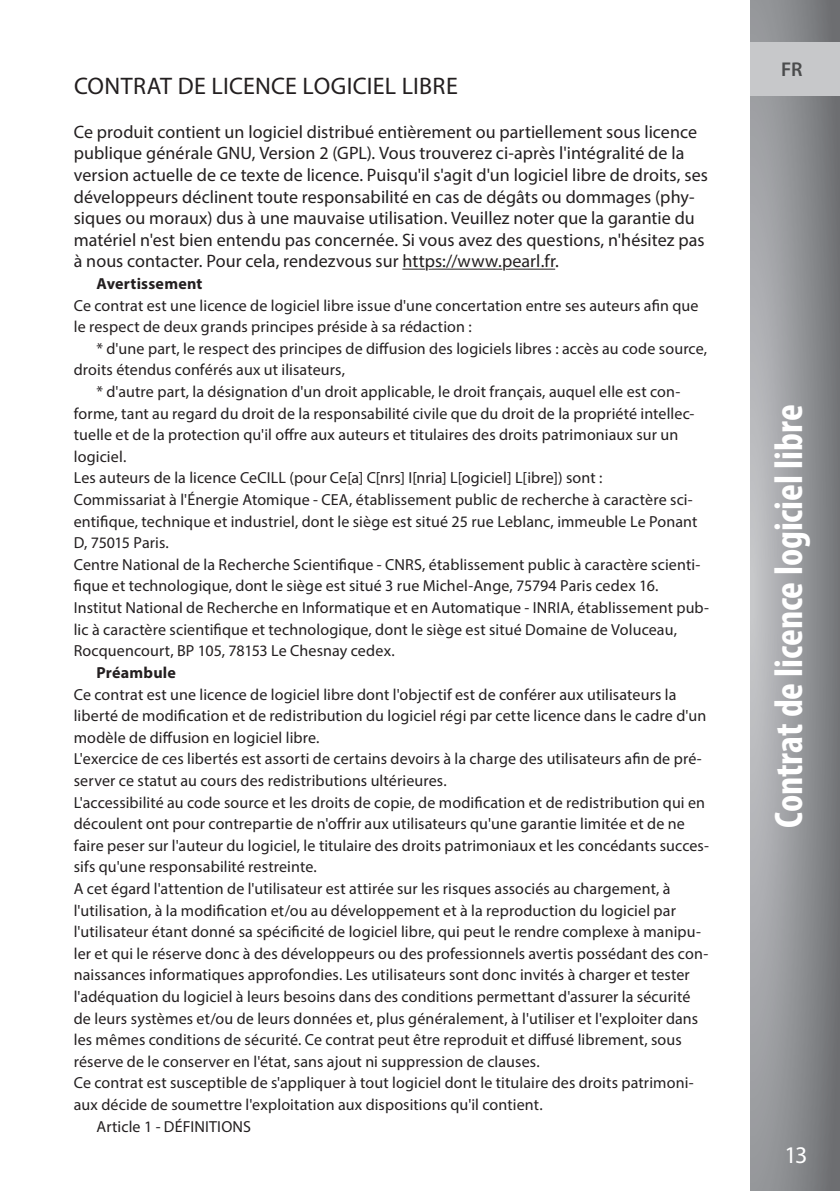
<style>
.page{position:relative;width:840px;height:1191px;background:#fff}
.page>*{position:absolute;margin:0;border:0;box-sizing:border-box;transform-origin:0 0}
.t1{font:700 condensed 40px "Myriad Pro";letter-spacing:-.005em;color:#fff}
.t2{font:24px "Myriad Pro";letter-spacing:.015em;color:#231f20}
.t3{font:24px "Myriad Pro";color:#fff}
.t4{font:600 20px "Myriad Pro";color:#4b4c4d}
.t5{font:18px/21.6px "Myriad Pro";letter-spacing:.005em;color:#231f20}
.t6{font:16px/21.6px "Myriad Pro";letter-spacing:.01em;color:#231f20}
.t7{font:700 16px "Myriad Pro";letter-spacing:.015em;color:#231f20}
.s1{color:#fff}
.s2{font-weight:700}
</style>
<div class="page">
<svg style="left:750px;top:0;width:89px;height:1191px;background:#949598"></svg>
<div style="left:750px;top:42px;width:89px;height:54px;background:#c7c8ca"></div>
<hr style="left:402px;top:269px;width:153px;height:1px;background:#231f20">
<h2 class="t2" style="left:74px;top:72px;width:385px">CONTRAT DE LICENCE LOGICIEL LIBRE</h2>
<p class="t5" style="left:74px;top:121px;width:635px">Ce <span class="s1">p</span>roduit contient un lo<span class="s1">g</span>iciel distribué entièrement ou <span class="s1">p</span>artiellement sous licence <span class="s1">p</span>ubli<span class="s1">q</span>ue <span class="s1">g</span>énérale GNU, Version 2 (GPL). Vous trouverez ci-a<span class="s1">p</span>rès l'inté<span class="s1">g</span>ralité de la version actuelle de ce texte de licence. Puis<span class="s1">q</span>u'il s'a<span class="s1">g</span>it d'un lo<span class="s1">g</span>iciel libre de droits, ses dévelo<span class="s1">pp</span>eurs déclinent toute res<span class="s1">p</span>onsabilité en cas de dé<span class="s1">g</span>âts ou domma<span class="s1">g</span>es (<span class="s1">p</span>h<span class="s1">y&shy;</span>si<span class="s1">q</span>ues ou moraux) dus à une mauvaise utilisation. Veuillez noter <span class="s1">q</span>ue la <span class="s1">g</span>arantie du matériel n'est bien entendu <span class="s1">p</span>as concernée. Si vous avez des <span class="s1">q</span>uestions, n'hésitez <span class="s1">p</span>as à nous contacter. Pour cela, rendezvous sur htt<span class="s1">p</span>s://www.<span class="s1">p</span>earl.fr.</p>
<p class="t6" style="left:74px;top:272px;width:626px;text-indent:23px"><span class="s2">Avertissement<br></span>Ce contrat est une licence de lo<span class="s1">g</span>iciel libre issue d'une concertation entre ses auteurs afin <span class="s1">q</span>ue le res<span class="s1">p</span>ect de deux <span class="s1">g</span>rands <span class="s1">p</span>rinci<span class="s1">p</span>es <span class="s1">p</span>réside à sa rédaction :</p>
<p class="t6" style="left:96px;top:337px;width:611px">* d'une <span class="s1">p</span>art, le res<span class="s1">p</span>ect des <span class="s1">p</span>rinci<span class="s1">p</span>es de diffusion des lo<span class="s1">g</span>iciels libres : accès au code source,</p>
<p class="t6" style="left:74px;top:359px;width:273px">droits étendus conférés aux ut ilisateurs,</p>
<p class="t6" style="left:96px;top:380px;width:585px">* d'autre <span class="s1">p</span>art, la dési<span class="s1">g</span>nation d'un droit a<span class="s1">pp</span>licable, le droit français, au<span class="s1">q</span>uel elle est con-</p>
<p class="t6" style="left:74px;top:402px;width:621px">forme, tant au re<span class="s1">g</span>ard du droit de la res<span class="s1">p</span>onsabilité civile <span class="s1">q</span>ue du droit de la <span class="s1">p</span>ro<span class="s1">p</span>riété intellec-</p>
<p class="t6" style="left:74px;top:424px;width:605px">tuelle et de la <span class="s1">p</span>rotection <span class="s1">q</span>u'il offre aux auteurs et titulaires des droits <span class="s1">p</span>atrimoniaux sur un</p>
<p class="t6" style="left:74px;top:445px;width:54px">lo<span class="s1">g</span>iciel.</p>
<p class="t6" style="left:74px;top:467px;width:530px">Les auteurs de la licence CeCILL (<span class="s1">p</span>our Ce[a] C[nrs] I[nria] L[o<span class="s1">g</span>iciel] L[ibre]) sont :</p>
<p class="t6" style="left:74px;top:488px;width:620px">Commissariat à l'Éner<span class="s1">g</span>ie Atomi<span class="s1">q</span>ue - CEA, établissement <span class="s1">p</span>ublic de recherche à caractère sci-</p>
<p class="t6" style="left:74px;top:510px;width:624px">entifi<span class="s1">q</span>ue, techni<span class="s1">q</span>ue et industriel, dont le siè<span class="s1">g</span>e est situé 25 rue Leblanc, immeuble Le Ponant</p>
<p class="t6" style="left:74px;top:532px;width:97px">D, 75015 Paris.</p>
<p class="t6" style="left:74px;top:553px;width:627px">Centre National de la Recherche Scientifi<span class="s1">q</span>ue - CNRS, établissement <span class="s1">p</span>ublic à caractère scienti-</p>
<p class="t6" style="left:74px;top:575px;width:586px">fi<span class="s1">q</span>ue et technolo<span class="s1">g</span>i<span class="s1">q</span>ue, dont le siè<span class="s1">g</span>e est situé 3 rue Michel-An<span class="s1">g</span>e, 75794 Paris cedex 16.</p>
<p class="t6" style="left:74px;top:596px;width:636px">Institut National de Recherche en Informati<span class="s1">q</span>ue et en Automati<span class="s1">q</span>ue - INRIA, établissement <span class="s1">p</span>ub-</p>
<p class="t6" style="left:74px;top:618px;width:604px">lic à caractère scientifi<span class="s1">q</span>ue et technolo<span class="s1">g</span>i<span class="s1">q</span>ue, dont le siè<span class="s1">g</span>e est situé Domaine de Voluceau,</p>
<p class="t6" style="left:74px;top:640px;width:322px">Roc<span class="s1">q</span>uencourt, BP 105, 78153 Le Chesna<span class="s1">y</span> cedex.</p>
<p class="t7" style="left:96px;top:662px;width:81px">Préambule</p>
<p class="t6" style="left:74px;top:683px;width:604px">Ce contrat est une licence de lo<span class="s1">g</span>iciel libre dont l'ob<span class="s1">j</span>ectif est de conférer aux utilisateurs la</p>
<p class="t6" style="left:74px;top:704px;width:633px">liberté de modification et de redistribution du lo<span class="s1">g</span>iciel ré<span class="s1">g</span>i <span class="s1">p</span>ar cette licence dans le cadre d'un</p>
<p class="t6" style="left:74px;top:726px;width:247px">modèle de diffusion en lo<span class="s1">g</span>iciel libre.</p>
<p class="t6" style="left:74px;top:748px;width:629px">L'exercice de ces libertés est assorti de certains devoirs à la char<span class="s1">g</span>e des utilisateurs afin de <span class="s1">p</span>ré-</p>
<p class="t6" style="left:74px;top:769px;width:374px">server ce statut au cours des redistributions ultérieures.</p>
<p class="t6" style="left:74px;top:791px;width:632px">L'accessibilité au code source et les droits de co<span class="s1">p</span>ie, de modification et de redistribution <span class="s1">q</span>ui en</p>
<p class="t6" style="left:74px;top:812px;width:612px">découlent ont <span class="s1">p</span>our contre<span class="s1">p</span>artie de n'offrir aux utilisateurs <span class="s1">q</span>u'une <span class="s1">g</span>arantie limitée et de ne</p>
<p class="t6" style="left:74px;top:834px;width:636px">faire <span class="s1">p</span>eser sur l'auteur du lo<span class="s1">g</span>iciel, le titulaire des droits <span class="s1">p</span>atrimoniaux et les concédants succes-</p>
<p class="t6" style="left:74px;top:856px;width:244px">sifs <span class="s1">q</span>u'une res<span class="s1">p</span>onsabilité restreinte.</p>
<p class="t6" style="left:74px;top:877px;width:598px">A cet é<span class="s1">g</span>ard l'attention de l'utilisateur est attirée sur les ris<span class="s1">q</span>ues associés au char<span class="s1">g</span>ement, à</p>
<p class="t6" style="left:74px;top:899px;width:603px">l'utilisation, à la modification et/ou au dévelo<span class="s1">pp</span>ement et à la re<span class="s1">p</span>roduction du lo<span class="s1">g</span>iciel <span class="s1">p</span>ar</p>
<p class="t6" style="left:74px;top:920px;width:628px">l'utilisateur étant donné sa s<span class="s1">p</span>écificité de lo<span class="s1">g</span>iciel libre, <span class="s1">q</span>ui <span class="s1">p</span>eut le rendre com<span class="s1">p</span>lexe à mani<span class="s1">p</span>u-</p>
<p class="t6" style="left:74px;top:942px;width:635px">ler et <span class="s1">q</span>ui le réserve donc à des dévelo<span class="s1">pp</span>eurs ou des <span class="s1">p</span>rofessionnels avertis <span class="s1">p</span>ossédant des con-</p>
<p class="t6" style="left:74px;top:964px;width:617px">naissances informati<span class="s1">q</span>ues a<span class="s1">pp</span>rofondies. Les utilisateurs sont donc invités à char<span class="s1">g</span>er et tester</p>
<p class="t6" style="left:74px;top:985px;width:617px">l'adé<span class="s1">q</span>uation du lo<span class="s1">g</span>iciel à leurs besoins dans des conditions <span class="s1">p</span>ermettant d'assurer la sécurité</p>
<p class="t6" style="left:74px;top:1007px;width:625px">de leurs s<span class="s1">y</span>stèmes et/ou de leurs données et, <span class="s1">p</span>lus <span class="s1">g</span>énéralement, à l'utiliser et l'ex<span class="s1">p</span>loiter dans</p>
<p class="t6" style="left:74px;top:1028px;width:609px">les mêmes conditions de sécurité. Ce contrat <span class="s1">p</span>eut être re<span class="s1">p</span>roduit et diffusé librement, sous</p>
<p class="t6" style="left:74px;top:1050px;width:467px">réserve de le conserver en l'état, sans a<span class="s1">j</span>out ni su<span class="s1">pp</span>ression de clauses.</p>
<p class="t6" style="left:74px;top:1072px;width:621px">Ce contrat est susce<span class="s1">p</span>tible de s'a<span class="s1">pp</span>li<span class="s1">q</span>uer à tout lo<span class="s1">g</span>iciel dont le titulaire des droits <span class="s1">p</span>atrimoni-</p>
<p class="t6" style="left:74px;top:1093px;width:470px">aux décide de soumettre l'ex<span class="s1">p</span>loitation aux dis<span class="s1">p</span>ositions <span class="s1">q</span>u'il contient.</p>
<p class="t6" style="left:96px;top:1115px;width:156px">Article 1 - DÉFINITIONS</p>
<p class="t4" style="left:780px;top:57px;width:23px">FR</p>
<h1 class="t1" style="left:763px;top:827px;width:425px;rotate:-90deg">Contrat de licence logiciel libre</h1>
<h2 class="t3" style="left:784px;top:1140px;width:24px">13</h2>
</div>
